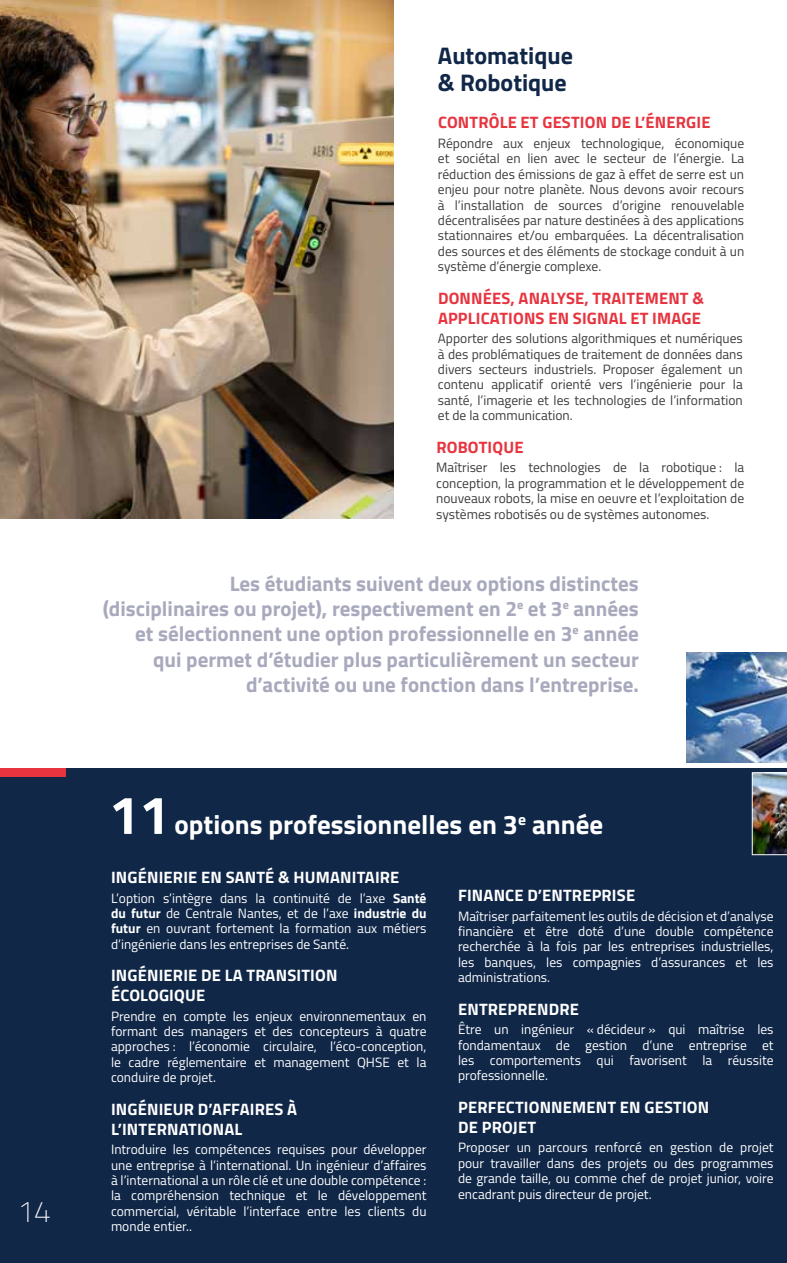
<style>
.page{position:relative;width:787px;height:1263px;background:#fff}
.page>*{position:absolute;margin:0;border:0;box-sizing:border-box;transform-origin:0 0}
.t1{font:100 30px "Titillium";color:#fff}
.t2{font:700 27px "Titillium";color:#fff}
.t3{font:700 24px/27px "Titillium";color:#102748}
.t4{font:700 21px/25.2px "Titillium";color:#a8a9bc;text-align:right}
.t5{font:700 16.5px/19.8px "Titillium";letter-spacing:.01em;color:#fff}
.t6{font:700 16.5px/19.8px "Titillium";letter-spacing:.01em;color:#e7343f}
.t7{font:13.5px/15.5px "Titillium";color:#fff;text-align:justify}
.t8{font:13.5px/15.5px "Titillium";color:#3c3c3b;text-align:justify}
.s1{font-size:54px}
.s2{font-weight:700}
</style>
<div class="page">
<div style="left:0;top:768px;width:787px;height:495px;background:#102748"></div>
<div style="left:0;top:768px;width:66px;height:9px;background:#e7343f"></div>
<img style="left:0;top:0;width:393px;height:518px">
<img style="left:752px;top:773px;width:35px;height:82px">
<img style="left:686px;top:653px;width:101px;height:110px">
<h1 class="t1" style="left:17px;top:1190px;width:35px">14</h1>
<h3 class="t3" style="left:438px;top:41px;width:137px">Automatique &amp; Robotique</h3>
<p class="t6" style="left:438px;top:112px;width:274px">CONTRÔLE ET GESTION DE L’ÉNERGIE</p>
<p class="t8" style="left:438px;top:135px;width:308px">Répondre aux enjeux technologique, économique et sociétal en lien avec le secteur de l’énergie. La réduction des émissions de gaz à effet de serre est un enjeu pour notre planète. Nous devons avoir recours à l’installation de sources d’origine renouvelable décentralisées par nature destinées à des applications stationnaires et/ou embarquées. La décentralisation des sources et des éléments de stockage conduit à un système d’énergie complexe.</p>
<p class="t6" style="left:438px;top:287px;width:267px">DONNÉES, ANALYSE, TRAITEMENT &amp;<br>APPLICATIONS EN SIGNAL ET IMAGE</p>
<p class="t8" style="left:438px;top:330px;width:306px">Apporter des solutions algorithmiques et numériques à des problématiques de traitement de données dans divers secteurs industriels. Proposer également un contenu applicatif orienté vers l’ingénierie pour la santé, l’imagerie et les technologies de l’information et de la communication.</p>
<p class="t6" style="left:436px;top:436px;width:89px">ROBOTIQUE</p>
<p class="t8" style="left:436px;top:459px;width:309px">Maîtriser les technologies de la robotique : la conception, la programmation et le développement de nouveaux robots, la mise en oeuvre et l’exploitation de systèmes robotisés ou de systèmes autonomes.</p>
<p class="t4" style="left:103px;top:570px;width:537px">Les étudiants suivent deux options distinctes (disciplinaires ou projet), respectivement en 2<sup>e</sup> et 3<sup>e</sup> années et sélectionnent une option professionnelle en 3<sup>e</sup> année qui permet d’étudier plus particulièrement un secteur d’activité ou une fonction dans l’entreprise.</p>
<h2 class="t2" style="left:109px;top:804px;width:496px"><span class="s1">11</span> options professionnelles en 3<sup>e</sup> année</h2>
<p class="t5" style="left:111px;top:866px;width:290px">INGÉNIERIE EN SANTÉ &amp; HUMANITAIRE</p>
<p class="t7" style="left:111px;top:889px;width:317px">L’option s’intègre dans la continuité de l’axe <span class="s2">Santé du futur</span> de Centrale Nantes, et de l’axe <span class="s2">industrie du futur</span> en ouvrant fortement la formation aux métiers d’ingénierie dans les entreprises de Santé.</p>
<p class="t5" style="left:111px;top:965px;width:228px">INGÉNIERIE DE LA TRANSITION<br>ÉCOLOGIQUE</p>
<p class="t7" style="left:111px;top:1007px;width:317px">Prendre en compte les enjeux environnementaux en formant des managers et des concepteurs à quatre approches : l’économie circulaire, l’éco-conception, le cadre réglementaire et management QHSE et la conduire de projet.</p>
<p class="t5" style="left:111px;top:1098px;width:188px">INGÉNIEUR D’AFFAIRES À<br>L’INTERNATIONAL</p>
<p class="t7" style="left:111px;top:1141px;width:317px">Introduire les compétences requises pour développer une entreprise à l’international. Un ingénieur d’affaires à l’international a un rôle clé et une double compétence : la compréhension technique et le développement commercial, véritable l’interface entre les clients du monde entier..</p>
<p class="t5" style="left:458px;top:884px;width:178px">FINANCE D’ENTREPRISE</p>
<p class="t7" style="left:458px;top:907px;width:317px">Maîtriser parfaitement les outils de décision et d’analyse financière et être doté d’une double compétence recherchée à la fois par les entreprises industrielles, les banques, les compagnies d’assurances et les administrations.</p>
<p class="t5" style="left:458px;top:998px;width:122px">ENTREPRENDRE</p>
<p class="t7" style="left:458px;top:1021px;width:317px">Être un ingénieur « décideur » qui maîtrise les fondamentaux de gestion d’une entreprise et les comportements qui favorisent la réussite professionnelle.</p>
<p class="t5" style="left:458px;top:1096px;width:253px">PERFECTIONNEMENT EN GESTION<br>DE PROJET</p>
<p class="t7" style="left:458px;top:1139px;width:317px">Proposer un parcours renforcé en gestion de projet pour travailler dans des projets ou des programmes de grande taille, ou comme chef de projet junior, voire encadrant puis directeur de projet.</p>
</div>
